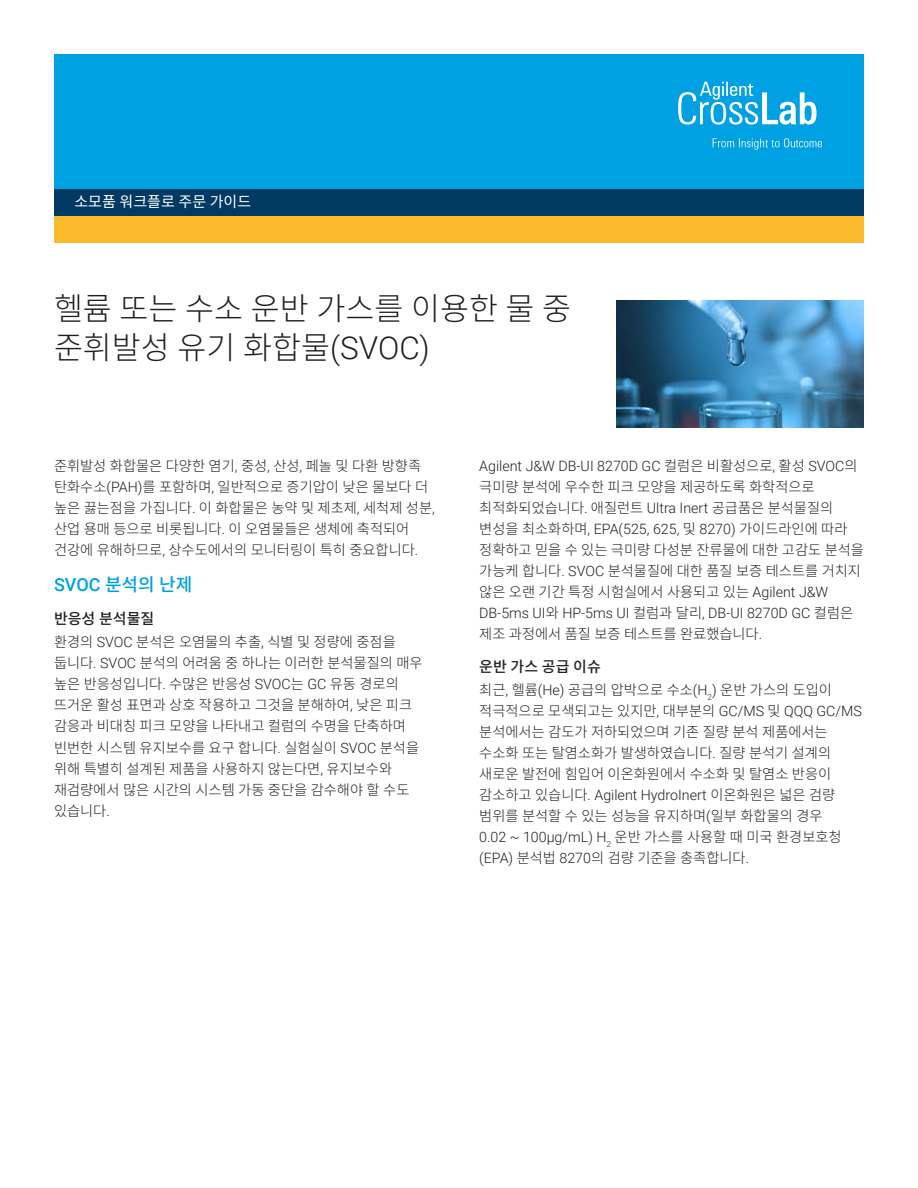
<style>
.page{position:relative;width:918px;height:1188px;background:#fff}
.page>*{position:absolute;margin:0;border:0;box-sizing:border-box;transform-origin:0 0}
.t1{font:300 31.5px/39px "Noto Sans CJ Kkr";color:#231f20}
.t2{font:500 18px "Noto Sans CJ Kkr";color:#00a1e3}
.t3{font:500 15px "Noto Sans CJ Kkr";color:#231f20}
.t4{font:15px "Noto Sans CJ Kkr";color:#fff}
.t5{font:300 14.25px/21px "Noto Sans CJ Kkr";color:#231f20}
.t6{font:300 14.25px "Roboto";color:#231f20}
.s1{font-family:"Roboto"}
.s2{font-family:"Noto Sans CJ Kkr"}
</style>
<div class="page">
<div style="left:54px;top:54px;width:810px;height:135px;background:#00a1e3"></div>
<div style="left:54px;top:216px;width:810px;height:27px;background:#fbbb2d"></div>
<div style="left:54px;top:189px;width:810px;height:27px;background:#003a63"></div>
<img style="left:617px;top:300px;width:247px;height:128px">
<svg style="left:678px;top:82px;width:138px;height:43px"></svg>
<svg style="left:713px;top:138px;width:109px;height:12px"></svg>
<p class="t4" style="left:75px;top:193px;width:178px">소모품 워크플로 주문 가이드</p>
<h1 class="t1" style="left:54px;top:290px;width:519px">헬륨 또는 수소 운반 가스를 이용한 물 중 준휘발성 유기 화합물<span class="s1">(SVOC)</span></h1>
<p class="t5" style="left:54px;top:455px;width:382px">준휘발성 화합물은 다양한 염기<span class="s1">,</span> 중성<span class="s1">,</span> 산성<span class="s1">,</span> 페놀 및 다환 방향족 탄화수소<span class="s1">(PAH)</span>를 포함하며<span class="s1">,</span> 일반적으로 증기압이 낮은 물보다 더 높은 끓는점을 가집니다<span class="s1">.</span> 이 화합물은 농약 및 제초제<span class="s1">,</span> 세척제 성분<span class="s1">, </span>산업 용매 등으로 비롯됩니다<span class="s1">.</span> 이 오염물들은 생체에 축적되어 건강에 유해하므로<span class="s1">,</span> 상수도에서의 모니터링이 특히 중요합니다<span class="s1">.</span></p>
<p class="t2" style="left:54px;top:574px;width:140px"><span class="s1">SVOC</span> 분석의 난제</p>
<p class="t3" style="left:54px;top:610px;width:102px">반응성 분석물질</p>
<p class="t5" style="left:54px;top:632px;width:370px">환경의 <span class="s1">SVOC</span> 분석은 오염물의 추출<span class="s1">,</span> 식별 및 정량에 중점을 둡니다<span class="s1">. SVOC</span> 분석의 어려움 중 하나는 이러한 분석물질의 매우 높은 반응성입니다<span class="s1">.</span> 수많은 반응성 <span class="s1">SVOC</span>는 <span class="s1">GC</span> 유동 경로의 뜨거운 활성 표면과 상호 작용하고 그것을 분해하여<span class="s1">,</span> 낮은 피크 감응과 비대칭 피크 모양을 나타내고 컬럼의 수명을 단축하며 빈번한 시스템 유지보수를 요구 합니다<span class="s1">.</span> 실험실이 <span class="s1">SVOC</span> 분석을 위해 특별히 설계된 제품을 사용하지 않는다면<span class="s1">,</span> 유지보수와 재검량에서 많은 시간의 시스템 가동 중단을 감수해야 할 수도 있습니다<span class="s1">.</span></p>
<p class="t6" style="left:479px;top:456px;width:380px">Agilent J&amp;W DB-UI 8270D GC <span class="s2">컬럼은 비활성으로</span>, <span class="s2">활성</span> SVOC<span class="s2">의</span></p>
<p class="t5" style="left:479px;top:476px;width:356px">극미량 분석에 우수한 피크 모양을 제공하도록 화학적으로 최적화되었습니다<span class="s1">.</span> 애질런트 <span class="s1">Ultra Inert</span> 공급품은 분석물질의</p>
<p class="t6" style="left:479px;top:519px;width:370px"><span class="s2">변성을 최소화하며</span>, EPA(525, 625, <span class="s2">및</span> 8270) <span class="s2">가이드라인에 따라</span></p>
<p class="t5" style="left:479px;top:539px;width:386px">정확하고 믿을 수 있는 극미량 다성분 잔류물에 대한 고감도 분석을 가능케 합니다<span class="s1">. SVOC</span> 분석물질에 대한 품질 보증 테스트를 거치지 않은 오랜 기간 특정 시험실에서 사용되고 있는 <span class="s1">Agilent J&amp;W</span></p>
<p class="t6" style="left:479px;top:603px;width:375px">DB-5ms UI<span class="s2">와</span> HP-5ms UI <span class="s2">컬럼과 달리</span>, DB-UI 8270D GC <span class="s2">컬럼은</span></p>
<p class="t5" style="left:479px;top:623px;width:284px">제조 과정에서 품질 보증 테스트를 완료했습니다<span class="s1">.</span></p>
<p class="t3" style="left:479px;top:658px;width:123px">운반 가스 공급 이슈</p>
<p class="t5" style="left:479px;top:680px;width:384px">최근<span class="s1">,</span> 헬륨<span class="s1">(He)</span> 공급의 압박으로 수소<span class="s1">(H</span><sub>2</sub><span class="s1">)</span> 운반 가스의 도입이 적극적으로 모색되고는 있지만<span class="s1">,</span> 대부분의 <span class="s1">GC/MS</span> 및 <span class="s1">QQQ GC/MS </span>분석에서는 감도가 저하되었으며 기존 질량 분석 제품에서는 수소화 또는 탈염소화가 발생하였습니다<span class="s1">.</span> 질량 분석기 설계의 새로운 발전에 힘입어 이온화원에서 수소화 및 탈염소 반응이</p>
<p class="t6" style="left:479px;top:785px;width:358px"><span class="s2">감소하고 있습니다</span>. Agilent HydroInert <span class="s2">이온화원은 넓은 검량</span></p>
<p class="t5" style="left:479px;top:806px;width:364px">범위를 분석할 수 있는 성능을 유지하며<span class="s1">(</span>일부 화합물의 경우<br><span class="s1">0.02 ~ 100µg/mL) H</span><sub>2</sub> 운반 가스를 사용할 때 미국 환경보호청 <span class="s1">(EPA)</span> 분석법 <span class="s1">8270</span>의 검량 기준을 충족합니다<span class="s1">.</span></p>
</div>
